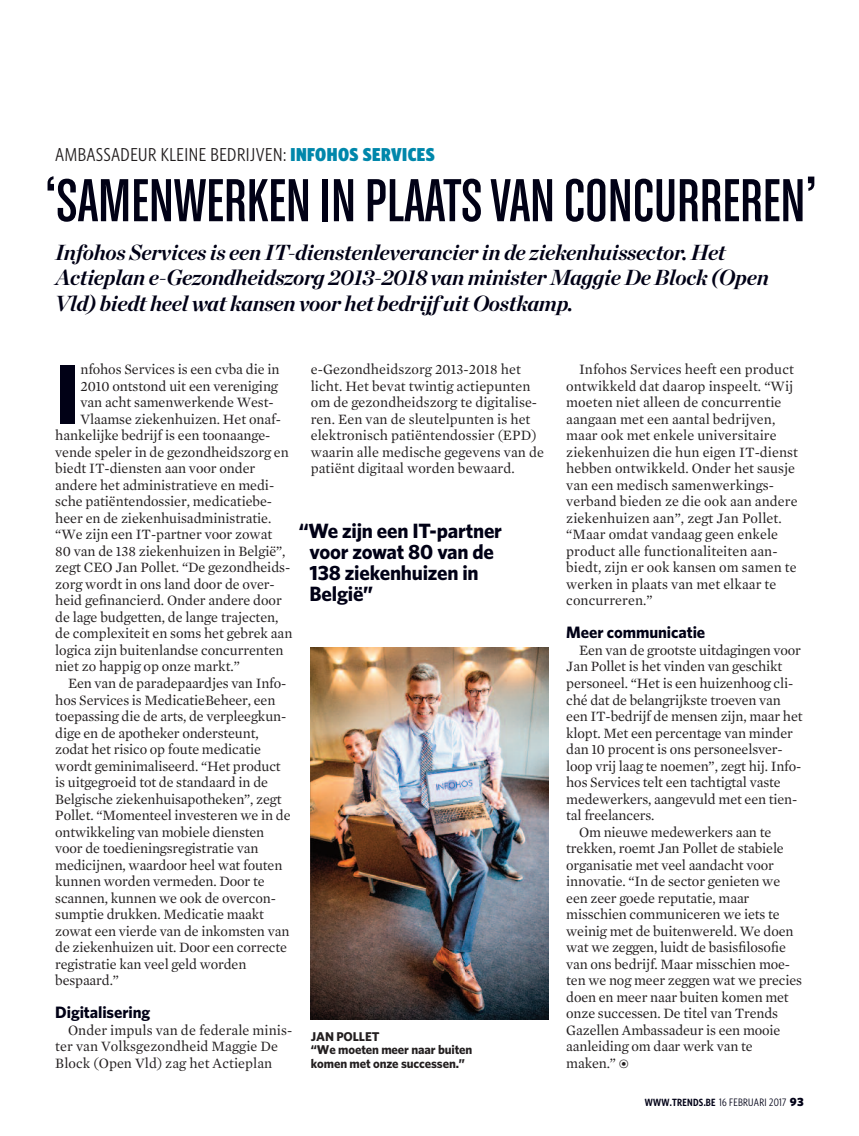
<style>
.page{position:relative;width:859px;height:1136px;background:#fff}
.page>*{position:absolute;margin:0;border:0;box-sizing:border-box;transform-origin:0 0}
.t1{font:700 84.45px "Whitney";color:#010116}
.t2{font:64.5px "Chalet Comprime Cologne Sixty";color:#010116}
.t3{font:italic 700 21.75px/25.5px "Chronicle Display";letter-spacing:-.01em;color:#010116}
.t4{font:700 20.7px/21px "Whitney";letter-spacing:-.01em;color:#010116}
.t5{font:18.75px "Whitney Condensed";letter-spacing:.025em;color:#231f20}
.t6{font:700 16.5px "Whitney";letter-spacing:-.005em;color:#010116}
.t7{font:14.55px/16.5px "Mercury Text G1";letter-spacing:-.01em;color:#231f20}
.t8{font:700 12.75px/13.5px "Whitney";letter-spacing:-.01em;color:#231f20}
.t9{font:10.8px "Whitney Condensed";letter-spacing:.025em;color:#010116}
.s1{font-weight:900;color:#0087ab}
.s2{font-family:"Mercury Numeric G1";font-size:13.5px}
.s3{font-weight:600;font-size:10.5px}
.s4{font-family:"Whitney";font-weight:900;font-size:12px}
</style>
<div class="page">
<img style="left:311px;top:647px;width:237px;height:372px">
<p class="t5" style="left:55px;top:148px;width:381px">AMBASSADEUR KLEINE BEDRIJVEN: <span class="s1">INFOHOS SERVICES</span></p>
<h2 class="t2" style="left:45px;top:161px;width:774px">‘SAMENWERKENINPLAATSVANCONCURREREN’</h2>
<h3 class="t3" style="left:55px;top:241px;width:715px">Infohos Services is een IT-dienstenleverancier in de ziekenhuissector. Het<br>Actieplan e-Gezondheidszorg 2013-2018 van minister Maggie De Block (Open<br>Vld) biedt heel wat kansen voor het bedrijf uit Oostkamp.</h3>
<p class="t7" style="left:311px;top:361px;width:235px">e-Gezondheidszorg 2013-2018 het licht. Het bevat twintig actiepunten om de gezondheidszorg te digitalise&shy;ren. Een van de sleutelpunten is het elektronisch patiëntendossier (EPD) waarin alle medische gegevens van de patiënt digitaal worden bewaard.</p>
<p class="t7" style="left:566px;top:361px;width:233px;text-indent:13px">Infohos Services heeft een product ontwikkeld dat daarop inspeelt. “Wij moeten niet alleen de concurrentie aangaan met een aantal bedrijven, maar ook met enkele universitaire ziekenhuizen die hun eigen IT-dienst hebben ontwikkeld. Onder het sausje van een medisch samenwerkings&shy;verband bieden ze die ook aan andere ziekenhuizen aan”, zegt Jan Pollet. “Maar omdat vandaag geen enkele product alle functionaliteiten aan&shy;biedt, zijn er ook kansen om samen te werken in plaats van met elkaar te concurreren.”</p>
<p class="t6" style="left:566px;top:627px;width:141px">Meer communicatie</p>
<p class="t7" style="left:579px;top:641px;width:223px">Een van de grootste uitdagingen voor</p>
<p class="t7" style="left:566px;top:658px;width:218px">Jan Pollet is het vinden van geschikt</p>
<p class="t7" style="left:566px;top:674px;width:228px">personeel. “Het is een huizenhoog cli-</p>
<p class="t7" style="left:566px;top:691px;width:216px">ché dat de belangrijkste troeven van</p>
<p class="t7" style="left:566px;top:707px;width:238px">een IT-bedrijf de mensen zijn, maar het</p>
<p class="t7" style="left:566px;top:724px;width:228px">klopt. Met een percentage van minder</p>
<p class="t7" style="left:566px;top:740px;width:218px">dan 10 procent is ons personeelsver-</p>
<p class="t7" style="left:566px;top:757px;width:237px">loop vrij laag te noemen”, zegt hij. Info-</p>
<p class="t7" style="left:566px;top:773px;width:216px">hos Services telt een tachtigtal vaste</p>
<p class="t7" style="left:566px;top:790px;width:233px">medewerkers, aangevuld met een tien-</p>
<p class="t7" style="left:566px;top:806px;width:90px">tal freelancers.</p>
<p class="t7" style="left:579px;top:823px;width:194px">Om nieuwe medewerkers aan te</p>
<p class="t7" style="left:566px;top:839px;width:219px">trekken, roemt Jan Pollet de stabiele</p>
<p class="t7" style="left:566px;top:856px;width:209px">organisatie met veel aandacht voor</p>
<p class="t7" style="left:566px;top:872px;width:215px">innovatie. “In de sector genieten we</p>
<p class="t7" style="left:566px;top:889px;width:185px">een zeer goede reputatie, maar</p>
<p class="t7" style="left:566px;top:905px;width:215px">misschien communiceren we iets te</p>
<p class="t7" style="left:566px;top:922px;width:229px">weinig met de buitenwereld. We doen</p>
<p class="t7" style="left:566px;top:938px;width:221px">wat we zeggen, luidt de basisfilosofie</p>
<p class="t7" style="left:566px;top:955px;width:225px">van ons bedrijf. Maar misschien moe-</p>
<p class="t7" style="left:566px;top:971px;width:237px">ten we nog meer zeggen wat we precies</p>
<p class="t7" style="left:566px;top:988px;width:224px">doen en meer naar buiten komen met</p>
<p class="t7" style="left:566px;top:1004px;width:213px">onze successen. De titel van Trends</p>
<p class="t7" style="left:566px;top:1021px;width:216px">Gazellen Ambassadeur is een mooie</p>
<p class="t7" style="left:566px;top:1037px;width:188px">aanleiding om daar werk van te</p>
<p class="t7" style="left:566px;top:1054px;width:64px">maken.” <span class="s2">z</span></p>
<h1 class="t1" style="left:55px;top:365px;width:27px">I</h1>
<p class="t7" style="left:80px;top:361px;width:201px">nfohos Services is een cvba die in</p>
<p class="t7" style="left:80px;top:377px;width:199px">2010 ontstond uit een vereniging</p>
<p class="t7" style="left:80px;top:394px;width:195px">van acht samenwerkende West-</p>
<p class="t7" style="left:80px;top:410px;width:202px">Vlaamse ziekenhuizen. Het onaf-</p>
<p class="t7" style="left:55px;top:427px;width:217px">hankelijke bedrijf is een toonaange-</p>
<p class="t7" style="left:55px;top:443px;width:235px">vende speler in de gezondheidszorg en</p>
<p class="t7" style="left:55px;top:460px;width:202px">biedt IT-diensten aan voor onder</p>
<p class="t7" style="left:55px;top:476px;width:220px">andere het administratieve en medi-</p>
<p class="t7" style="left:55px;top:493px;width:218px">sche patiëntendossier, medicatiebe-</p>
<p class="t7" style="left:55px;top:509px;width:218px">heer en de ziekenhuisadministratie.</p>
<p class="t7" style="left:55px;top:526px;width:218px">“We zijn een IT-partner voor zowat</p>
<p class="t7" style="left:55px;top:542px;width:232px">80 van de 138 ziekenhuizen in België”,</p>
<p class="t7" style="left:55px;top:559px;width:236px">zegt CEO Jan Pollet. “De gezondheids-</p>
<p class="t7" style="left:55px;top:575px;width:221px">zorg wordt in ons land door de over-</p>
<p class="t7" style="left:55px;top:592px;width:228px">heid gefinancierd. Onder andere door</p>
<p class="t7" style="left:55px;top:608px;width:225px">de lage budgetten, de lange trajecten,</p>
<p class="t7" style="left:55px;top:625px;width:239px">de complexiteit en soms het gebrek aan</p>
<p class="t7" style="left:55px;top:641px;width:230px">logica zijn buitenlandse concurrenten</p>
<p class="t7" style="left:55px;top:658px;width:186px">niet zo happig op onze markt.”</p>
<p class="t7" style="left:68px;top:674px;width:220px">Een van de paradepaardjes van Info-</p>
<p class="t7" style="left:55px;top:691px;width:222px">hos Services is MedicatieBeheer, een</p>
<p class="t7" style="left:55px;top:707px;width:233px">toepassing die de arts, de verpleegkun-</p>
<p class="t7" style="left:55px;top:724px;width:205px">dige en de apotheker ondersteunt,</p>
<p class="t7" style="left:55px;top:740px;width:207px">zodat het risico op foute medicatie</p>
<p class="t7" style="left:55px;top:757px;width:227px">wordt geminimaliseerd. “Het product</p>
<p class="t7" style="left:55px;top:773px;width:214px">is uitgegroeid tot de standaard in de</p>
<p class="t7" style="left:55px;top:790px;width:228px">Belgische ziekenhuisapotheken”, zegt</p>
<p class="t7" style="left:55px;top:806px;width:237px">Pollet. “Momenteel investeren we in de</p>
<p class="t7" style="left:55px;top:823px;width:210px">ontwikkeling van mobiele diensten</p>
<p class="t7" style="left:55px;top:839px;width:205px">voor de toedieningsregistratie van</p>
<p class="t7" style="left:55px;top:856px;width:229px">medicijnen, waardoor heel wat fouten</p>
<p class="t7" style="left:55px;top:872px;width:211px">kunnen worden vermeden. Door te</p>
<p class="t7" style="left:55px;top:889px;width:222px">scannen, kunnen we ook de overcon-</p>
<p class="t7" style="left:55px;top:905px;width:210px">sumptie drukken. Medicatie maakt</p>
<p class="t7" style="left:55px;top:922px;width:236px">zowat een vierde van de inkomsten van</p>
<p class="t7" style="left:55px;top:938px;width:233px">de ziekenhuizen uit. Door een correcte</p>
<p class="t7" style="left:55px;top:955px;width:193px">registratie kan veel geld worden</p>
<p class="t7" style="left:55px;top:971px;width:65px">bespaard.”</p>
<p class="t6" style="left:55px;top:1006px;width:97px">Digitalisering</p>
<p class="t7" style="left:55px;top:1021px;width:238px;text-indent:13px">Onder impuls van de federale minis&shy;ter van Volksgezondheid Maggie De<br>Block (Open Vld) zag het Actieplan</p>
<h3 class="t4" style="left:309px;top:522px;width:194px;text-indent:-11px">“We zijn een IT-partner voor zowat 80 van de<br>138 ziekenhuizen in<br>België”</h3>
<p class="t8" style="left:311px;top:1030px;width:163px">JAN POLLET<br>“We moeten meer naar buiten komen met onze successen.”</p>
<p class="t9" style="left:645px;top:1097px;width:160px"><span class="s3">WWW.TRENDS.BE</span> 16 FEBRUARI 2017 <span class="s4">93</span></p>
</div>
